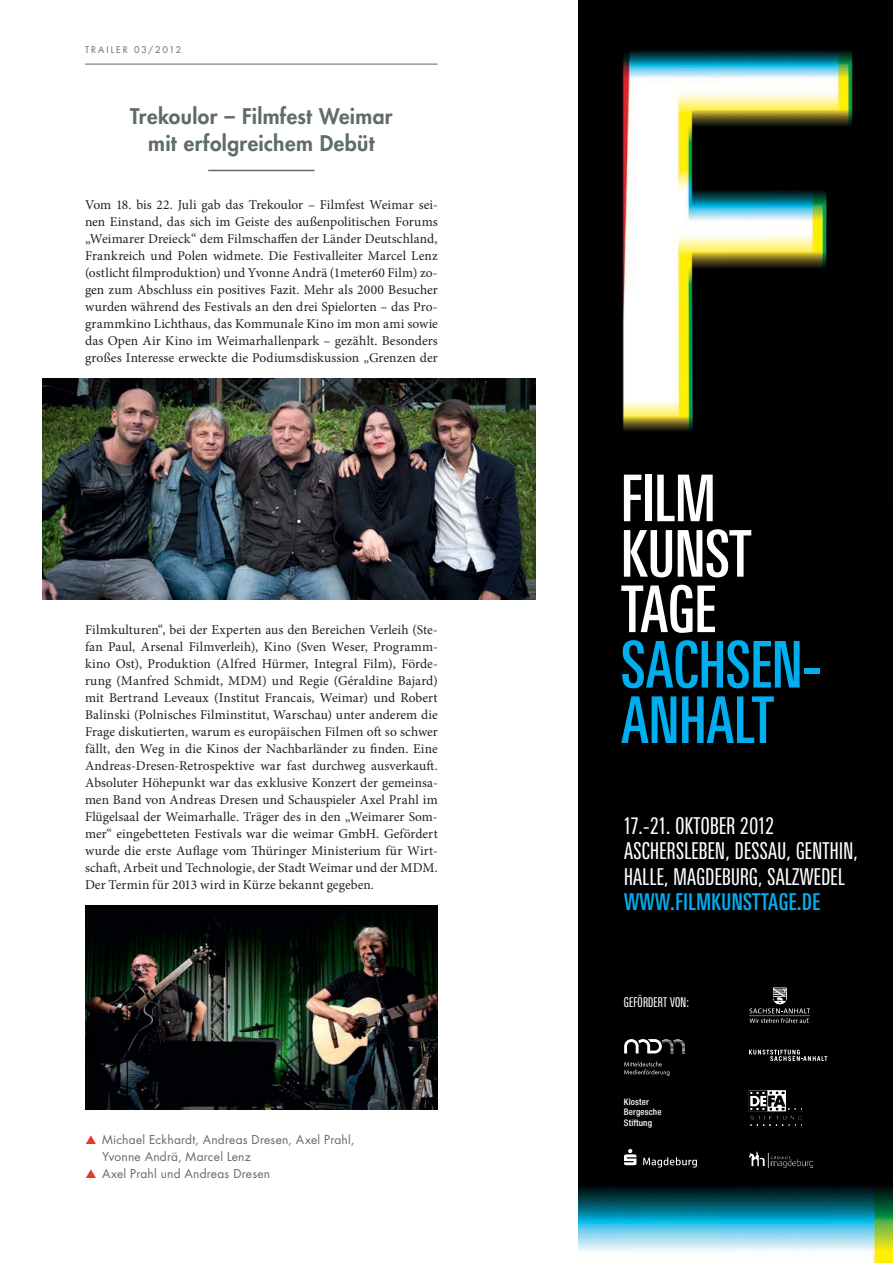
<style>
.page{position:relative;width:893px;height:1263px;background:#fff}
.page>*{position:absolute;margin:0;border:0;box-sizing:border-box;transform-origin:0 0}
.t1{font:500 64.5px/55.5px "Linotype Univers 510 Cm";color:#00aeef}
.t2{font:500 64.5px/55.5px "Linotype Univers 510 Cm";color:#fff}
.t3{font:23.25px/25.5px "Linotype Univers 410 Cm";letter-spacing:.015em;color:#fff}
.t4{font:500 23.25px "Linotype Univers 510 Cm";letter-spacing:.02em;color:#00aeef}
.t5{font:800 21px/27px "Futura Std";letter-spacing:.02em;color:#5e6e66;text-align:center}
.t6{font:13.5px/17px "Minion Pro";letter-spacing:.005em;color:#231f20;text-align:justify}
.t7{font:13.5px "Linotype Univers 410 Cm";letter-spacing:.015em;color:#fff}
.t8{font:12px/17px "Futura Std";letter-spacing:.02em;color:#5e6e66}
.t9{font:500 condensed 9px/10.5px "Helvetica Neue LT";letter-spacing:.015em;color:#fff}
.t10{font:9px "Futura Std";letter-spacing:.215em;color:#5e6e66}
</style>
<div class="page">
<hr style="left:85px;top:64px;width:353px;height:1px;background:#5e6e66">
<hr style="left:208px;top:170px;width:106px;height:1px;background:#5e6e66">
<div style="left:578px;top:0;width:314px;height:1263px;background:#000"></div>
<img style="left:622px;top:50px;width:231px;height:381px">
<img style="left:578px;top:1187px;width:314px;height:76px">
<svg style="left:749px;top:988px;width:61px;height:35px"></svg>
<svg style="left:749px;top:1050px;width:78px;height:11px"></svg>
<img style="left:749px;top:1090px;width:37px;height:22px">
<img style="left:749px;top:1152px;width:63px;height:15px">
<svg style="left:643px;top:1157px;width:54px;height:11px"></svg>
<svg style="left:624px;top:1149px;width:12px;height:16px"></svg>
<svg style="left:624px;top:1061px;width:45px;height:15px"></svg>
<svg style="left:624px;top:1039px;width:61px;height:14px"></svg>
<img style="left:42px;top:379px;width:493px;height:221px">
<img style="left:85px;top:906px;width:353px;height:204px">
<p class="t10" style="left:85px;top:45px;width:98px">TRAILER 03/2012</p>
<h3 class="t5" style="left:130px;top:104px;width:264px">Trekoulor – Filmfest Weimar mit erfolgreichem Debüt</h3>
<p class="t6" style="left:85px;top:197px;width:354px">Vom 18. bis 22. Juli gab das Trekoulor – Filmfest Weimar sei&shy;nen Einstand, das sich im Geiste des außenpolitischen Forums „Weimarer Dreieck“ dem Filmschaffen der Länder Deutschland, Frankreich und Polen widmete. Die Festivalleiter Marcel Lenz (ostlicht filmproduktion) und Yvonne Andrä (1meter60 Film) zo&shy;gen zum Abschluss ein positives Fazit. Mehr als 2000 Besucher wurden während des Festivals an den drei Spielorten – das Pro&shy;grammkino Lichthaus, das Kommunale Kino im mon ami sowie das Open Air Kino im Weimarhallenpark – gezählt. Besonders großes Interesse erweckte die Podiumsdiskussion „Grenzen der</p>
<p class="t6" style="left:85px;top:622px;width:354px">Filmkulturen“, bei der Experten aus den Bereichen Verleih (Ste&shy;fan Paul, Arsenal Filmverleih), Kino (Sven Weser, Programm&shy;kino Ost), Produktion (Alfred Hürmer, Integral Film), Förde&shy;rung (Manfred Schmidt, MDM) und Regie (Géraldine Bajard) mit Bertrand Leveaux (Institut Francais, Weimar) und Robert Balinski (Polnisches Filminstitut, Warschau) unter anderem die Frage diskutierten, warum es europäischen Filmen oft so schwer fällt, den Weg in die Kinos der Nachbarländer zu finden. Eine Andreas-Dresen-Retrospektive war fast durchweg ausverkauft.<br>Absoluter Höhepunkt war das exklusive Konzert der gemeinsa&shy;men Band von Andreas Dresen und Schauspieler Axel Prahl im Flügelsaal der Weimarhalle. Träger des in den „Weimarer Som&shy;mer“ eingebetteten Festivals war die weimar GmbH. Gefördert wurde die erste Auflage vom Thüringer Ministerium für Wirt&shy;schaft, Arbeit und Technologie, der Stadt Weimar und der MDM.<br>Der Termin für 2013 wird in Kürze bekannt gegeben.</p>
<p class="t8" style="left:102px;top:1132px;width:254px">Michael Eckhardt, Andreas Dresen, Axel Prahl,<br>Yvonne Andrä, Marcel Lenz<br>Axel Prahl und Andreas Dresen</p>
<h1 class="t2" style="left:621px;top:471px;width:132px">FILM<br>KUNST<br>TAGE</h1>
<h1 class="t1" style="left:621px;top:638px;width:202px">SACHSEN-<br>ANHALT</h1>
<h2 class="t3" style="left:624px;top:813px;width:235px">17.-21. OKTOBER 2012<br>ASCHERSLEBEN, DESSAU, GENTHIN,<br>HALLE, MAGDEBURG, SALZWEDEL</h2>
<h2 class="t4" style="left:624px;top:888px;width:197px">WWW.FILMKUNSTTAGE.DE</h2>
<p class="t7" style="left:624px;top:995px;width:67px">GEFÖRDERT VON:</p>
<p class="t9" style="left:624px;top:1096px;width:39px">Kloster<br>Bergesche<br>Stiftung</p>
</div>
